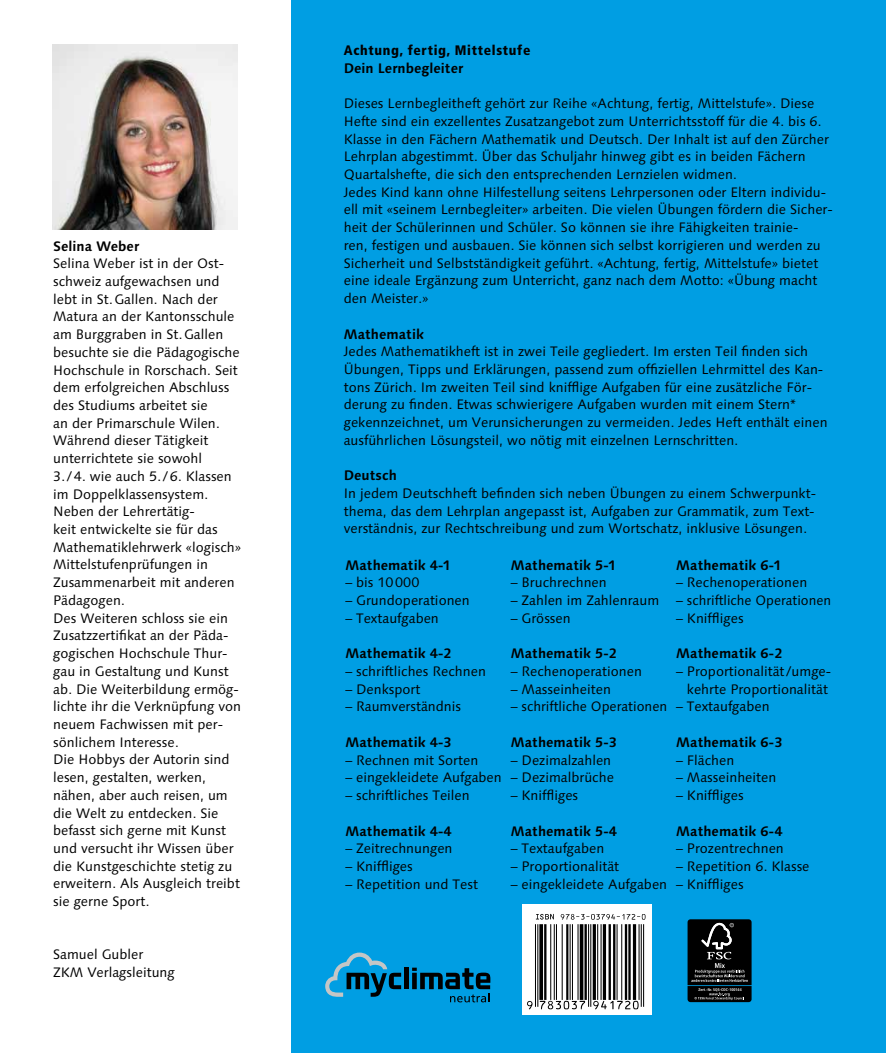
<style>
.page{position:relative;width:886px;height:1053px;background:#fff}
.page>*{position:absolute;margin:0;border:0;box-sizing:border-box;transform-origin:0 0}
.t1{font:13.75px/17.8px "Linotype Syntax";color:#000}
.t2{font:700 13.75px "Linotype Syntax";color:#000}
.t3{font:900 condensed 13.75px "Frutiger";letter-spacing:.05em;color:#000}
.t4{font:700 condensed 3.88px "Frutiger";letter-spacing:.01em;color:#fff}
</style>
<div class="page">
<div style="left:291px;top:0;width:595px;height:1052px;background:#009ee3"></div>
<img style="left:53px;top:45px;width:184px;height:184px">
<svg style="left:522px;top:904px;width:130px;height:110px;background:#e5e5e5"></svg>
<hr style="left:535px;top:924px;width:1px;height:82px;background:#000">
<hr style="left:537px;top:924px;width:1px;height:82px;background:#000">
<svg style="left:539px;top:924px;width:4px;height:75px"></svg>
<hr style="left:544px;top:924px;width:2px;height:75px;background:#000">
<hr style="left:550px;top:924px;width:1px;height:75px;background:#000">
<hr style="left:554px;top:924px;width:1px;height:75px;background:#000">
<hr style="left:556px;top:924px;width:1px;height:75px;background:#000">
<hr style="left:562px;top:924px;width:1px;height:75px;background:#000">
<hr style="left:566px;top:924px;width:2px;height:75px;background:#000">
<hr style="left:569px;top:924px;width:2px;height:75px;background:#000">
<hr style="left:572px;top:924px;width:1px;height:75px;background:#000">
<hr style="left:577px;top:924px;width:1px;height:75px;background:#000">
<hr style="left:580px;top:924px;width:3px;height:75px;background:#000">
<hr style="left:584px;top:924px;width:3px;height:75px;background:#000">
<hr style="left:588px;top:924px;width:1px;height:82px;background:#000">
<hr style="left:590px;top:924px;width:1px;height:82px;background:#000">
<hr style="left:593px;top:924px;width:3px;height:75px;background:#000">
<hr style="left:597px;top:924px;width:1px;height:75px;background:#000">
<hr style="left:600px;top:924px;width:1px;height:75px;background:#000">
<hr style="left:603px;top:924px;width:3px;height:75px;background:#000">
<hr style="left:608px;top:924px;width:3px;height:75px;background:#000">
<hr style="left:613px;top:924px;width:2px;height:75px;background:#000">
<hr style="left:616px;top:924px;width:1px;height:75px;background:#000">
<hr style="left:621px;top:924px;width:1px;height:75px;background:#000">
<hr style="left:625px;top:924px;width:2px;height:75px;background:#000">
<hr style="left:628px;top:924px;width:3px;height:75px;background:#000">
<hr style="left:633px;top:924px;width:3px;height:75px;background:#000">
<hr style="left:638px;top:924px;width:1px;height:75px;background:#000">
<hr style="left:641px;top:924px;width:1px;height:82px;background:#000">
<hr style="left:643px;top:924px;width:1px;height:82px;background:#000">
<svg style="left:536px;top:913px;width:18px;height:6px"></svg>
<svg style="left:561px;top:913px;width:84px;height:6px"></svg>
<svg style="left:527px;top:1000px;width:5px;height:9px"></svg>
<svg style="left:540px;top:1000px;width:45px;height:9px"></svg>
<svg style="left:593px;top:1000px;width:45px;height:9px"></svg>
<svg style="left:687px;top:919px;width:64px;height:83px;background:#1a1d1f"></svg>
<div style="left:404px;top:967px;width:5px;height:22px;background:#000"></div>
<svg style="left:325px;top:952px;width:76px;height:44px"></svg>
<svg style="left:412px;top:967px;width:78px;height:35px"></svg>
<p class="t2" style="left:53px;top:237px;width:88px">Selina Weber</p>
<p class="t1" style="left:53px;top:255px;width:189px">Selina Weber ist in der Ost&shy;schweiz aufgewachsen und lebt in St.Gallen. Nach der<br>Matura an der Kantonsschule am Burggraben in St.Gallen besuchte sie die Pädagogische<br>Hochschule in Rorschach. Seit dem erfolgreichen Abschluss des Studiums arbeitet sie<br>an der Primarschule Wilen.<br>Während dieser Tätigkeit unterrichtete sie sowohl<br>3./4. wie auch 5./6. Klassen im Doppelklassensystem.<br>Neben der Lehrertätig-<br>keit entwickelte sie für das<br>Mathematiklehrwerk «logisch»<br>Mittelstufenprüfungen in<br>Zusammenarbeit mit anderen<br>Pädagogen.<br>Des Weiteren schloss sie ein<br>Zusatzzertifikat an der Päda&shy;gogischen Hochschule Thur&shy;gau in Gestaltung und Kunst ab. Die Weiterbildung ermög&shy;lichte ihr die Verknüpfung von neuem Fachwissen mit per&shy;sönlichem Interesse.<br>Die Hobbys der Autorin sind lesen, gestalten, werken, nähen, aber auch reisen, um die Welt zu entdecken. Sie befasst sich gerne mit Kunst und versucht ihr Wissen über die Kunstgeschichte stetig zu erweitern. Als Ausgleich treibt sie gerne Sport.</p>
<p class="t1" style="left:53px;top:945px;width:123px">Samuel Gubler<br>ZKM Verlagsleitung</p>
<p class="t3" style="left:344px;top:42px;width:188px">Achtung, fertig, Mittelstufe</p>
<p class="t2" style="left:344px;top:59px;width:121px">Dein Lernbegleiter</p>
<p class="t1" style="left:344px;top:95px;width:490px">Dieses Lernbegleitheft gehört zur Reihe «Achtung, fertig, Mittelstufe». Diese Hefte sind ein exzellentes Zusatzangebot zum Unterrichtsstoff für die 4. bis 6.<br>Klasse in den Fächern Mathematik und Deutsch. Der Inhalt ist auf den Zürcher Lehrplan abgestimmt. Über das Schuljahr hinweg gibt es in beiden Fächern Quartalshefte, die sich den entsprechenden Lernzielen widmen.<br>Jedes Kind kann ohne Hilfestellung seitens Lehrpersonen oder Eltern individu&shy;ell mit «seinem Lernbegleiter» arbeiten. Die vielen Übungen fördern die Sicher&shy;heit der Schülerinnen und Schüler. So können sie ihre Fähigkeiten trainie-<br>ren, festigen und ausbauen. Sie können sich selbst korrigieren und werden zu Sicherheit und Selbstständigkeit geführt. «Achtung, fertig, Mittelstufe» bietet eine ideale Ergänzung zum Unterricht, ganz nach dem Motto: «Übung macht den Meister.»</p>
<p class="t2" style="left:344px;top:325px;width:82px">Mathematik</p>
<p class="t1" style="left:344px;top:343px;width:485px">Jedes Mathematikheft ist in zwei Teile gegliedert. Im ersten Teil finden sich Übungen, Tipps und Erklärungen, passend zum offiziellen Lehrmittel des Kan&shy;tons Zürich. Im zweiten Teil sind knifflige Aufgaben für eine zusätzliche För&shy;derung zu finden. Etwas schwierigere Aufgaben wurden mit einem Stern* gekennzeichnet, um Verunsicherungen zu vermeiden. Jedes Heft enthält einen ausführlichen Lösungsteil, wo nötig mit einzelnen Lernschritten.</p>
<p class="t2" style="left:344px;top:467px;width:55px">Deutsch</p>
<p class="t1" style="left:344px;top:484px;width:474px;text-align:justify">In jedem Deutschheft befinden sich neben Übungen zu einem Schwerpunkt&shy;thema, das dem Lehrplan angepasst ist, Aufgaben zur Grammatik, zum Text&shy;verständnis, zur Rechtschreibung und zum Wortschatz, inklusive Lösungen.</p>
<p class="t2" style="left:345px;top:556px;width:106px">Mathematik 4-1</p>
<p class="t1" style="left:345px;top:574px;width:75px">– bis 10000</p>
<p class="t1" style="left:345px;top:591px;width:126px">– Grundoperationen</p>
<p class="t1" style="left:345px;top:609px;width:95px">– Textaufgaben</p>
<p class="t2" style="left:345px;top:645px;width:107px">Mathematik 4-2</p>
<p class="t1" style="left:345px;top:662px;width:142px">– schriftliches Rechnen</p>
<p class="t1" style="left:345px;top:680px;width:76px">– Denksport</p>
<p class="t1" style="left:345px;top:698px;width:117px">– Raumverständnis</p>
<p class="t2" style="left:345px;top:733px;width:107px">Mathematik 4-3</p>
<p class="t1" style="left:345px;top:751px;width:134px">– Rechnen mit Sorten</p>
<p class="t1" style="left:345px;top:768px;width:158px">– eingekleidete Aufgaben</p>
<p class="t1" style="left:345px;top:786px;width:126px">– schriftliches Teilen</p>
<p class="t2" style="left:345px;top:822px;width:107px">Mathematik 4-4</p>
<p class="t1" style="left:345px;top:839px;width:108px">– Zeitrechnungen</p>
<p class="t1" style="left:345px;top:857px;width:69px">– Kniffliges</p>
<p class="t1" style="left:345px;top:875px;width:134px">– Repetition und Test</p>
<p class="t2" style="left:511px;top:556px;width:106px">Mathematik 5-1</p>
<p class="t1" style="left:511px;top:573px;width:97px">– Bruchrechnen</p>
<p class="t1" style="left:511px;top:591px;width:150px">– Zahlen im Zahlenraum</p>
<p class="t1" style="left:511px;top:609px;width:61px">– Grössen</p>
<p class="t2" style="left:511px;top:644px;width:107px">Mathematik 5-2</p>
<p class="t1" style="left:511px;top:662px;width:133px">– Rechenoperationen</p>
<p class="t1" style="left:511px;top:680px;width:102px">– Masseinheiten</p>
<p class="t1" style="left:511px;top:698px;width:158px">– schriftliche Operationen</p>
<p class="t2" style="left:511px;top:733px;width:107px">Mathematik 5-3</p>
<p class="t1" style="left:511px;top:751px;width:102px">– Dezimalzahlen</p>
<p class="t1" style="left:511px;top:768px;width:105px">– Dezimalbrüche</p>
<p class="t1" style="left:511px;top:786px;width:69px">– Kniffliges</p>
<p class="t2" style="left:511px;top:822px;width:107px">Mathematik 5-4</p>
<p class="t1" style="left:511px;top:839px;width:95px">– Textaufgaben</p>
<p class="t1" style="left:511px;top:857px;width:110px">– Proportionalität</p>
<p class="t1" style="left:511px;top:875px;width:158px">– eingekleidete Aufgaben</p>
<p class="t2" style="left:676px;top:556px;width:106px">Mathematik 6-1</p>
<p class="t1" style="left:676px;top:574px;width:133px">– Rechenoperationen</p>
<p class="t1" style="left:676px;top:591px;width:156px">– schriftliche Operationen</p>
<p class="t1" style="left:676px;top:609px;width:69px">– Kniffliges</p>
<p class="t2" style="left:676px;top:645px;width:107px">Mathematik 6-2</p>
<p class="t1" style="left:676px;top:662px;width:156px;text-align:center">– Proportionalität/umge&shy;kehrte Proportionalität</p>
<p class="t1" style="left:676px;top:698px;width:95px">– Textaufgaben</p>
<p class="t2" style="left:676px;top:733px;width:107px">Mathematik 6-3</p>
<p class="t1" style="left:676px;top:751px;width:59px">– Flächen</p>
<p class="t1" style="left:676px;top:768px;width:102px">– Masseinheiten</p>
<p class="t1" style="left:676px;top:786px;width:69px">– Kniffliges</p>
<p class="t2" style="left:676px;top:822px;width:107px">Mathematik 6-4</p>
<p class="t1" style="left:676px;top:839px;width:109px">– Prozentrechnen</p>
<p class="t1" style="left:676px;top:857px;width:135px">– Repetition 6. Klasse</p>
<p class="t1" style="left:676px;top:875px;width:69px">– Kniffliges</p>
<p class="t4" style="left:698px;top:987px;width:45px">Zert.-Nr. SQS-COC-100144</p>
</div>
